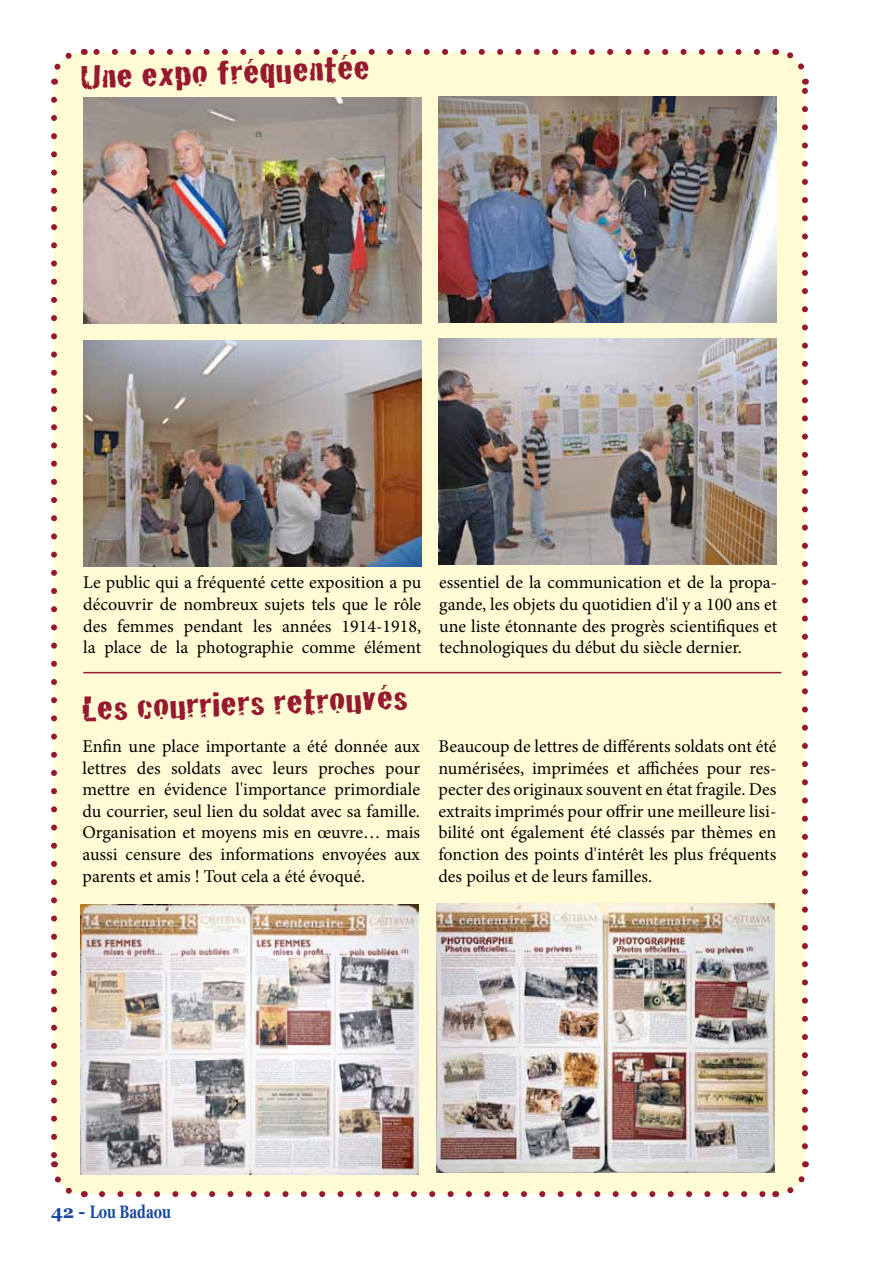
<style>
.page{position:relative;width:893px;height:1263px;background:#fff}
.page>*{position:absolute;margin:0;border:0;box-sizing:border-box;transform-origin:0 0}
.t1{font:36px "Cracked";color:#97192f;scale:1.3 1}
.t2{font:18px/21.6px "Minion Pro";color:#000;text-align:justify}
.t3{font:700 18px "Georgia";color:#17479e}
</style>
<div class="page">
<div style="left:54px;top:52px;width:751px;height:1142px;background:#fffcd5;border-radius:30px"></div>
<svg style="left:51px;top:100px;width:6px;height:1055px"></svg>
<svg style="left:102px;top:1191px;width:664px;height:6px"></svg>
<svg style="left:802px;top:91px;width:6px;height:1055px"></svg>
<svg style="left:93px;top:49px;width:664px;height:6px"></svg>
<svg style="left:51px;top:52px;width:24px;height:33px"></svg>
<svg style="left:51px;top:1161px;width:34px;height:37px"></svg>
<svg style="left:784px;top:1161px;width:25px;height:33px"></svg>
<svg style="left:775px;top:48px;width:34px;height:37px"></svg>
<img style="left:83px;top:98px;width:338px;height:226px">
<img style="left:438px;top:96px;width:338px;height:226px">
<img style="left:83px;top:340px;width:338px;height:226px">
<img style="left:438px;top:339px;width:338px;height:225px">
<img style="left:81px;top:904px;width:338px;height:270px">
<img style="left:436px;top:903px;width:338px;height:269px">
<hr style="left:83px;top:672px;width:698px;height:1px;background:#97192f">
<h1 class="t1" style="left:78px;top:49px;width:225px;rotate:-2deg">Une expo fréquentée</h1>
<p class="t2" style="left:83px;top:572px;width:339px">Le public qui a fréquenté cette exposition a pu découvrir de nombreux sujets tels que le rôle des femmes pendant les années 1914-1918, la place de la photographie comme élément</p>
<p class="t2" style="left:439px;top:572px;width:339px">essentiel de la communication et de la propa&shy;gande, les objets du quotidien d'il y a 100 ans et une liste étonnante des progrès scientifiques et technologiques du début du siècle dernier.</p>
<h1 class="t1" style="left:81px;top:681px;width:253px;rotate:-2deg">Les courriers retrouvés</h1>
<p class="t2" style="left:83px;top:735px;width:339px">Enfin une place importante a été donnée aux lettres des soldats avec leurs proches pour mettre en évidence l'importance primordiale du courrier, seul lien du soldat avec sa famille.<br>Organisation et moyens mis en œuvre… mais aussi censure des informations envoyées aux parents et amis ! Tout cela a été évoqué.</p>
<p class="t2" style="left:438px;top:735px;width:339px">Beaucoup de lettres de différents soldats ont été numérisées, imprimées et affichées pour res&shy;pecter des originaux souvent en état fragile. Des extraits imprimés pour offrir une meilleure lisi&shy;bilité ont également été classés par thèmes en fonction des points d'intérêt les plus fréquents des poilus et de leurs familles.</p>
<p class="t3" style="left:51px;top:1198px;width:122px">42 - Lou Badaou</p>
</div>
